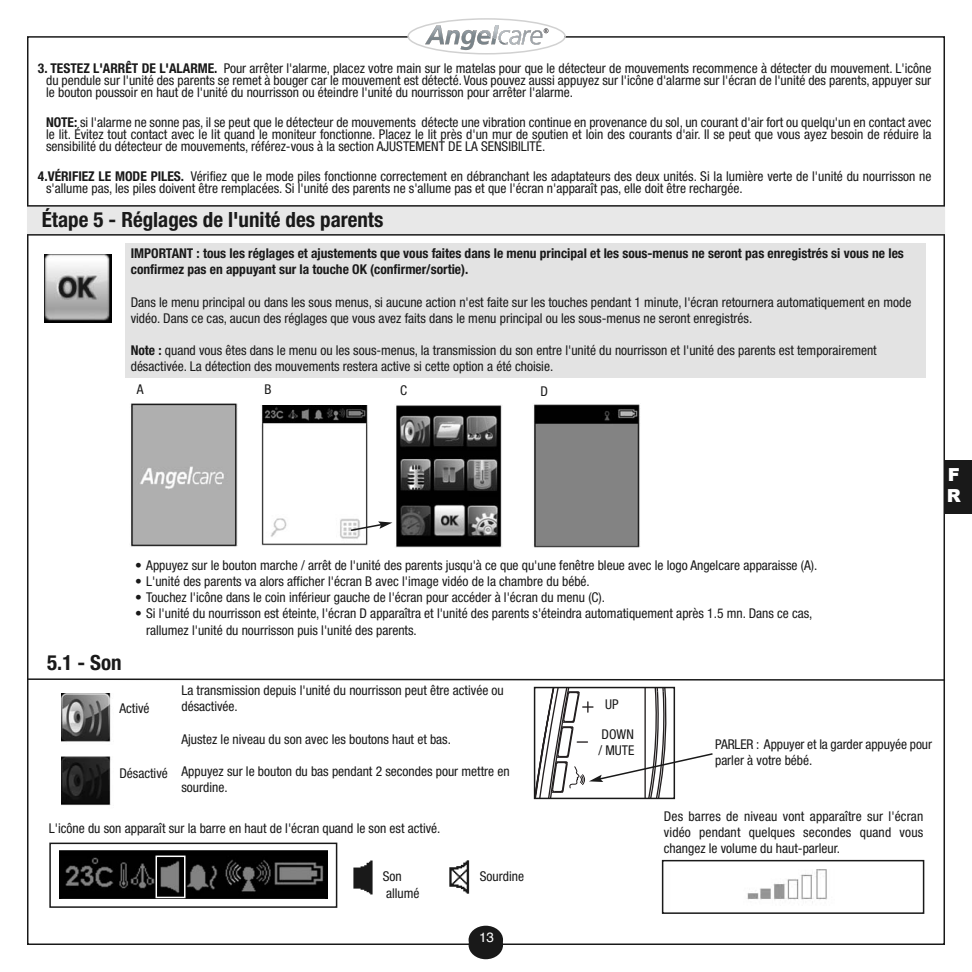
<style>
.page{position:relative;width:972px;height:972px;background:#fff}
.page>*{position:absolute;margin:0;border:0;box-sizing:border-box;transform-origin:0 0}
.t1{font:700 condensed 21px "Helvetica Neue";color:#191919}
.t2{font:900 18px/21.6px "Arial";color:#fff}
.t3{font:condensed 13.5px/16.2px "Helvetica Neue";color:#191919}
.t4{font:700 condensed 13.5px/16.2px "Helvetica Neue";color:#191919}
.t5{font:13.5px "Helvetica";color:#fff}
.s1{font-weight:700}
</style>
<div class="page">
<div style="left:469px;top:931px;width:34px;height:28px;background:#191919;border-radius:50%"></div>
<svg style="left:407px;top:18px;width:159px;height:37px"></svg>
<div style="left:469px;top:926px;width:34px;height:28px;background:#191919;border-radius:50%"></div>
<img style="left:130px;top:404px;width:107px;height:143px">
<img style="left:396px;top:405px;width:106px;height:142px">
<img style="left:533px;top:404px;width:107px;height:143px">
<img style="left:261px;top:406px;width:107px;height:140px">
<svg style="left:349px;top:521px;width:43px;height:11px"></svg>
<div style="left:944px;top:460px;width:28px;height:54px;background:#191919"></div>
<div style="left:126px;top:243px;width:800px;height:135px;background:#e3e3e3"></div>
<img style="left:44px;top:254px;width:67px;height:69px">
<svg style="left:27px;top:678px;width:918px;height:4px"></svg>
<img style="left:61px;top:693px;width:50px;height:113px">
<div style="left:534px;top:687px;width:141px;height:112px;border:2px solid #191919"></div>
<img style="left:60px;top:850px;width:268px;height:49px">
<div style="left:49px;top:843px;width:288px;height:65px;border:2px solid #191919"></div>
<img style="left:747px;top:869px;width:80px;height:34px">
<div style="left:662px;top:860px;width:262px;height:54px;border:2px solid #191919"></div>
<img style="left:353px;top:860px;width:20px;height:35px">
<img style="left:449px;top:860px;width:21px;height:34px">
<div style="left:156px;top:856px;width:30px;height:42px;border:2px solid #fff"></div>
<div style="left:27px;top:206px;width:918px;height:28px;background:#e8e8e8"></div>
<hr style="left:27px;top:234px;width:918px;height:2px;background:#191919">
<hr style="left:27px;top:205px;width:918px;height:2px;background:#191919">
<svg style="left:535px;top:688px;width:178px;height:110px"></svg>
<p class="t3" style="left:46px;top:63px;width:887px;line-height:12px;text-align:justify;text-indent:-8px"><span class="s1">3. TESTEZ L'ARRÊT DE L'ALARME.</span> Pour arrêter l'alarme, placez votre main sur le matelas pour que le détecteur de mouvements recommence à détecter du mouvement. L'icône du pendule sur l'unité des parents se remet à bouger car le mouvement est détecté. Vous pouvez aussi appuyez sur l'icône d'alarme sur l'écran de l'unité des parents, appuyer sur le bouton poussoir en haut de l'unité du nourrisson ou éteindre l'unité du nourrisson pour arrêter l'alarme.</p>
<p class="t3" style="left:46px;top:117px;width:887px;line-height:12px;text-align:justify"><span class="s1">NOTE:</span> si l'alarme ne sonne pas, il se peut que le détecteur de mouvements détecte une vibration continue en provenance du sol, un courant d'air fort ou quelqu'un en contact avec le lit. Évitez tout contact avec le lit quand le moniteur fonctionne. Placez le lit près d'un mur de soutien et loin des courants d'air. Il se peut que vous ayez besoin de réduire la sensibilité du détecteur de mouvements, référez-vous à la section AJUSTEMENT DE LA SENSIBILITÉ.</p>
<p class="t3" style="left:46px;top:171px;width:887px;line-height:12px;text-indent:-8px"><span class="s1">4.VÉRIFIEZ LE MODE PILES.</span> Vérifiez que le mode piles fonctionne correctement en débranchant les adaptateurs des deux unités. Si la lumière verte de l'unité du nourrisson ne s'allume pas, les piles doivent être remplacées. Si l'unité des parents ne s'allume pas et que l'écran n'apparaît pas, elle doit être rechargée.</p>
<h1 class="t1" style="left:42px;top:212px;width:343px">Étape 5 - Réglages de l'unité des parents</h1>
<p class="t4" style="left:131px;top:246px;width:775px">IMPORTANT : tous les réglages et ajustements que vous faites dans le menu principal et les sous-menus ne seront pas enregistrés si vous ne les confirmez pas en appuyant sur la touche OK (confirmer/sortie).</p>
<p class="t3" style="left:131px;top:295px;width:782px">Dans le menu principal ou dans les sous menus, si aucune action n'est faite sur les touches pendant 1 minute, l'écran retournera automatiquement en mode vidéo. Dans ce cas, aucun des réglages que vous avez faits dans le menu principal ou les sous-menus ne seront enregistrés.</p>
<p class="t3" style="left:131px;top:343px;width:748px"><span class="s1">Note :</span> quand vous êtes dans le menu ou les sous-menus, la transmission du son entre l'unité du nourrisson et l'unité des parents est temporairement désactivée. La détection des mouvements restera active si cette option a été choisie.</p>
<p class="t3" style="left:137px;top:383px;width:8px">A</p>
<p class="t3" style="left:265px;top:383px;width:9px">B</p>
<p class="t3" style="left:400px;top:383px;width:9px">C</p>
<p class="t3" style="left:540px;top:384px;width:9px">D</p>
<h2 class="t2" style="left:947px;top:463px;width:16px">F<br>R</h2>
<h1 class="t1" style="left:47px;top:656px;width:76px">5.1 - Son</h1>
<p class="t3" style="left:135px;top:558px;width:684px">• Appuyez sur le bouton marche / arrêt de l'unité des parents jusqu'à ce que qu'une fenêtre bleue avec le logo Angelcare apparaisse (A).</p>
<p class="t3" style="left:135px;top:574px;width:456px">• L'unité des parents va alors afficher l'écran B avec l'image vidéo de la chambre du bébé.</p>
<p class="t3" style="left:135px;top:591px;width:472px">• Touchez l'icône dans le coin inférieur gauche de l'écran pour accéder à l'écran du menu (C).</p>
<p class="t3" style="left:146px;top:607px;width:668px;text-indent:-11px">• Si l'unité du nourrisson est éteinte, l'écran D apparaîtra et l'unité des parents s'éteindra automatiquement après 1.5 mn. Dans ce cas, rallumez l'unité du nourrisson puis l'unité des parents.</p>
<p class="t3" style="left:119px;top:701px;width:32px">Activé</p>
<p class="t3" style="left:119px;top:766px;width:50px">Désactivé</p>
<p class="t3" style="left:181px;top:683px;width:324px">La transmission depuis l'unité du nourrisson peut être activée ou désactivée.</p>
<p class="t3" style="left:181px;top:732px;width:271px">Ajustez le niveau du son avec les boutons haut et bas.</p>
<p class="t3" style="left:181px;top:764px;width:330px">Appuyez sur le bouton du bas pendant 2 secondes pour mettre en sourdine.</p>
<p class="t3" style="left:49px;top:821px;width:393px">L'icône du son apparaît sur la barre en haut de l'écran quand le son est activé.</p>
<p class="t3" style="left:383px;top:870px;width:38px">Son allumé</p>
<p class="t3" style="left:480px;top:869px;width:46px">Sourdine</p>
<p class="t5" style="left:479px;top:934px;width:17px">1313</p>
<p class="t3" style="left:605px;top:697px;width:15px">UP</p>
<p class="t3" style="left:598px;top:728px;width:37px">DOWN / MUTE</p>
<p class="t3" style="left:715px;top:737px;width:218px">PARLER : Appuyer et la garder appuyée pour parler à votre bébé.</p>
<p class="t3" style="left:664px;top:809px;width:261px;text-align:justify">Des barres de niveau vont apparaître sur l'écran vidéo pendant quelques secondes quand vous changez le volume du haut-parleur.</p>
</div>
